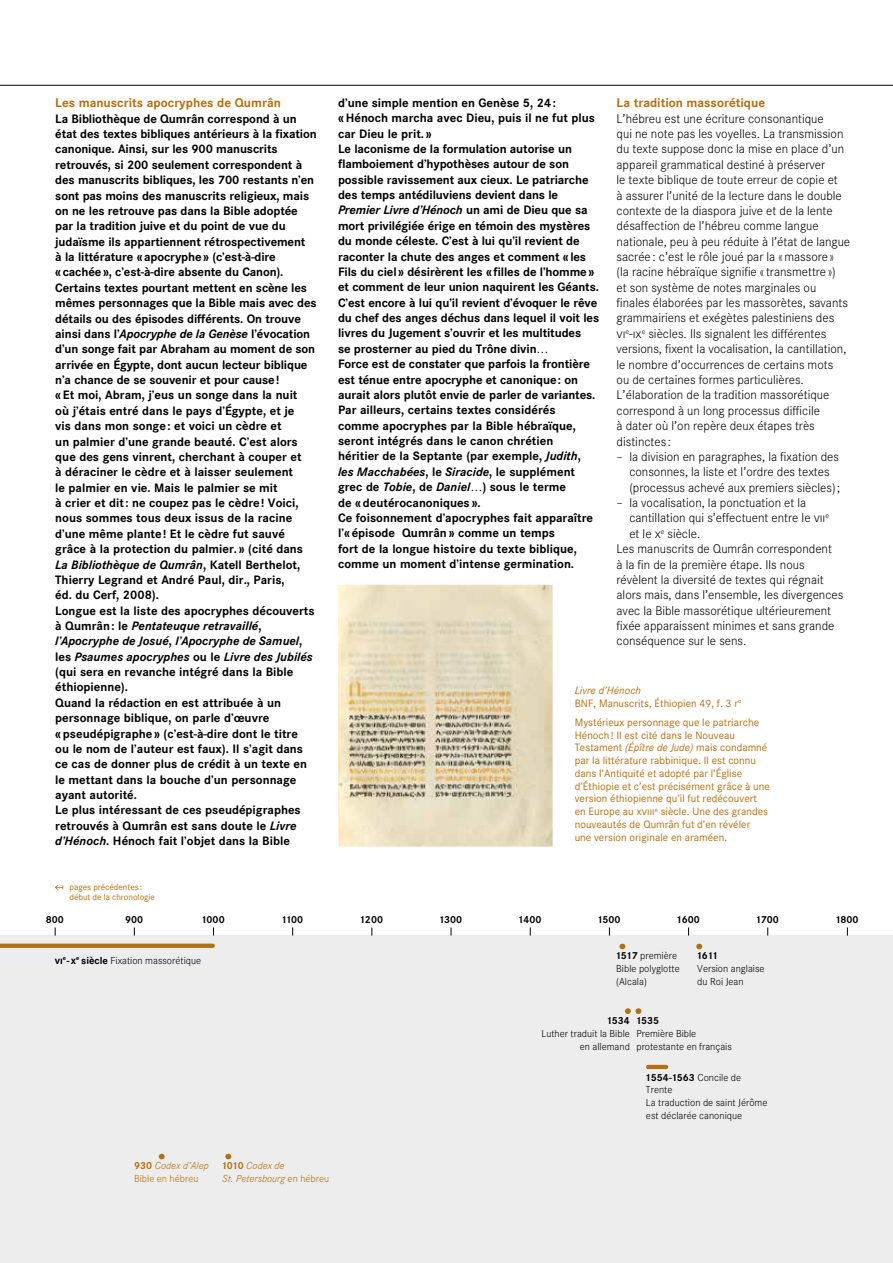
<style>
.page{position:relative;width:893px;height:1263px;background:#fff}
.page>*{position:absolute;margin:0;border:0;box-sizing:border-box;transform-origin:0 0}
.t1{font:300 12.3px/15.3px "Corporate SBQ3";color:#000}
.t2{font:700 12.3px "Corporate SBQ3";color:#b2700e}
.t3{font:700 12px/15.3px "Corporate SBQ3";letter-spacing:-.01em;color:#000}
.t4{font:10.5px/12.8px "Corporate SBQ3";letter-spacing:.005em;color:#b2700e}
.t5{font:300 10.05px/12.9px "Corporate SBQ3";color:#000}
.t6{font:700 10.05px "Corporate SBQ3";color:#000}
.t7{font:italic 300 10.05px/12.9px "Corporate SBQ3";color:#b2700e}
.t8{font:300 10.05px/12.9px "Corporate SBQ3";color:#b2700e}
.t9{font:8.55px/10.5px "Corporate SBQ3";color:#b2700e}
.s1{font-style:italic}
.s2{font-family:"Corporate Expert SBQ4"}
.s3{font-family:"Corporate Expert SBQ4";font-weight:700}
.s4{font-weight:700}
.s5{font-weight:700;font-style:normal}
.s6{font-style:normal}
</style>
<div class="page">
<div style="left:0;top:935px;width:893px;height:328px;background:#ededee"></div>
<svg style="left:0;top:944px;width:213px;height:4px"></svg>
<img style="left:338px;top:585px;width:215px;height:262px">
<hr style="left:648px;top:1065px;width:18px;height:4px;background:#b2700e">
<hr style="left:0;top:85px;width:893px;height:1px;background:#000">
<svg style="left:55px;top:885px;width:8px;height:5px"></svg>
<p class="t2" style="left:55px;top:95px;width:227px">Les manuscrits apocryphes de Qumrân</p>
<p class="t3" style="left:55px;top:111px;width:263px">La Bibliothèque de Qumrân correspond à un état des textes bibliques antérieurs à la fixation canonique. Ainsi, sur les 900 manuscrits retrouvés, si 200 seulement correspondent à des manuscrits bibliques, les 700 restants n’en sont pas moins des manuscrits religieux, mais on ne les retrouve pas dans la Bible adoptée par la tradition juive et du point de vue du judaïsme ils appartiennent rétrospectivement<br>à la littérature «apocryphe» (c’est-à-dire «cachée», c’est-à-dire absente du Canon).<br>Certains textes pourtant mettent en scène les mêmes personnages que la Bible mais avec des détails ou des épisodes différents. On trouve ainsi dans l’<span class="s1">Apocryphe de la Genèse</span> l’évocation d’un songe fait par Abraham au moment de son arrivée en Égypte, dont aucun lecteur biblique n’a chance de se souvenir et pour cause!<br>«Et moi, Abram, j’eus un songe dans la nuit<br>où j’étais entré dans le pays d’Égypte, et je<br>vis dans mon songe: et voici un cèdre et<br>un palmier d’une grande beauté. C’est alors que des gens vinrent, cherchant à couper et<br>à déraciner le cèdre et à laisser seulement<br>le palmier en vie. Mais le palmier se mit<br>à crier et dit: ne coupez pas le cèdre! Voici, nous sommes tous deux issus de la racine d’une même plante! Et le cèdre fut sauvé grâce à la protection du palmier.» (cité dans <span class="s1">La Bibliothèque de Qumrân</span>, Katell Berthelot, Thierry Legrand et André Paul, dir., Paris,<br>éd. du Cerf, 2008).<br>Longue est la liste des apocryphes découverts à Qumrân: le <span class="s1">Pentateuque retravaillé</span>, <span class="s1">l’Apocryphe de Josué</span>, <span class="s1">l’Apocryphe de Samuel</span>, les <span class="s1">Psaumes apocryphes</span> ou le <span class="s1">Livre des Jubilés </span>(qui sera en revanche intégré dans la Bible éthiopienne).<br>Quand la rédaction en est attribuée à un personnage biblique, on parle d’œuvre «pseudépigraphe» (c’est-à-dire dont le titre<br>ou le nom de l’auteur est faux). Il s’agit dans ce cas de donner plus de crédit à un texte en le mettant dans la bouche d’un personnage ayant autorité.<br>Le plus intéressant de ces pseudépigraphes retrouvés à Qumrân est sans doute le <span class="s1">Livre d’Hénoch</span>. Hénoch fait l’objet dans la Bible</p>
<p class="t9" style="left:70px;top:881px;width:87px">pages précédentes : début de la chronologie</p>
<p class="t3" style="left:338px;top:95px;width:263px">d’une simple mention en Genèse 5, 24: «Hénoch marcha avec Dieu, puis il ne fut plus car Dieu le prit.»<br>Le laconisme de la formulation autorise un flamboiement d’hypothèses autour de son possible ravissement aux cieux. Le patriarche des temps antédiluviens devient dans le <span class="s1">Premier Livre d’Hénoch</span> un ami de Dieu que sa mort privilégiée érige en témoin des mystères du monde céleste. C’est à lui qu’il revient de raconter la chute des anges et comment «les Fils du ciel» désirèrent les «filles de l’homme» et comment de leur union naquirent les Géants.<br>C’est encore à lui qu’il revient d’évoquer le rêve du chef des anges déchus dans lequel il voit les livres du Jugement s’ouvrir et les multitudes<br>se prosterner au pied du Trône divin…<br>Force est de constater que parfois la frontière est ténue entre apocryphe et canonique: on aurait alors plutôt envie de parler de variantes.<br>Par ailleurs, certains textes considérés comme apocryphes par la Bible hébraïque, seront intégrés dans le canon chrétien<br>héritier de la Septante (par exemple, <span class="s1">Judith</span>, <span class="s1">les Macchabées</span>, le <span class="s1">Siracide</span>, le supplément grec de <span class="s1">Tobie</span>, de <span class="s1">Daniel</span>…) sous le terme<br>de «deutérocanoniques».<br>Ce foisonnement d’apocryphes fait apparaître l’«épisode Qumrân» comme un temps<br>fort de la longue histoire du texte biblique, comme un moment d’intense germination.</p>
<p class="t2" style="left:617px;top:95px;width:150px">La tradition massorétique</p>
<p class="t1" style="left:617px;top:111px;width:235px">L’hébreu est une écriture consonantique<br>qui ne note pas les voyelles. La transmission du texte suppose donc la mise en place d’un appareil grammatical destiné à préserver<br>le texte biblique de toute erreur de copie et<br>à assurer l’unité de la lecture dans le double contexte de la diaspora juive et de la lente désaffection de l’hébreu comme langue nationale, peu à peu réduite à l’état de langue sacrée: c’est le rôle joué par la «massore»<br>(la racine hébraïque signifie «transmettre»)<br>et son système de notes marginales ou finales élaborées par les massorètes, savants grammairiens et exégètes palestiniens des <span class="s2">vi</span><sup>e</sup>-<span class="s2">ix</span><sup>e</sup> siècles. Ils signalent les différentes versions, fixent la vocalisation, la cantillation, le nombre d’occurrences de certains mots<br>ou de certaines formes particulières.<br>L’élaboration de la tradition massorétique correspond à un long processus difficile<br>à dater où l’on repère deux étapes très distinctes :</p>
<p class="t1" style="left:629px;top:449px;width:212px;text-indent:-13px">– la division en paragraphes, la fixation des consonnes, la liste et l’ordre des textes (processus achevé aux premiers siècles);</p>
<p class="t1" style="left:617px;top:495px;width:191px">– la vocalisation, la ponctuation et la</p>
<p class="t1" style="left:629px;top:511px;width:201px">cantillation qui s’effectuent entre le <span class="s2">vii</span><sup>e</sup></p>
<p class="t1" style="left:629px;top:526px;width:73px">et le <span class="s2">x</span><sup>e</sup> siècle.</p>
<p class="t1" style="left:617px;top:541px;width:217px">Les manuscrits de Qumrân correspondent</p>
<p class="t1" style="left:617px;top:557px;width:189px">à la fin de la première étape. Ils nous</p>
<p class="t1" style="left:617px;top:572px;width:209px">révèlent la diversité de textes qui régnait</p>
<p class="t1" style="left:617px;top:587px;width:228px">alors mais, dans l’ensemble, les divergences</p>
<p class="t1" style="left:617px;top:603px;width:216px">avec la Bible massorétique ultérieurement</p>
<p class="t1" style="left:617px;top:618px;width:219px">fixée apparaissent minimes et sans grande</p>
<p class="t1" style="left:617px;top:634px;width:131px">conséquence sur le sens.</p>
<p class="t4" style="left:575px;top:684px;width:168px"><span class="s1">Livre d’Hénoch<br></span>BNF, Manuscrits, Éthiopien 49, f. 3 r<sup>o</sup></p>
<p class="t4" style="left:575px;top:716px;width:197px">Mystérieux personnage que le patriarche Hénoch ! Il est cité dans le Nouveau Testament <span class="s1">(Épître de Jude)</span> mais condamné par la littérature rabbinique. Il est connu dans l’Antiquité et adopté par l’Église d’Éthiopie et c’est précisément grâce à une version éthiopienne qu’il fut redécouvert en Europe au <span class="s2">xviii</span><sup>e</sup> siècle. Une des grandes nouveautés de Qumrân fut d’en révéler<br>une version originale en araméen.</p>
<p class="t6" style="left:46px;top:913px;width:20px">800</p>
<p class="t6" style="left:125px;top:913px;width:20px">900</p>
<p class="t6" style="left:202px;top:913px;width:24px">1000</p>
<p class="t6" style="left:282px;top:913px;width:23px">1100</p>
<p class="t6" style="left:360px;top:913px;width:24px">1200</p>
<p class="t6" style="left:439px;top:913px;width:24px">1300</p>
<p class="t6" style="left:519px;top:913px;width:24px">1400</p>
<p class="t6" style="left:598px;top:913px;width:24px">1500</p>
<p class="t6" style="left:677px;top:913px;width:24px">1600</p>
<p class="t6" style="left:756px;top:913px;width:24px">1700</p>
<p class="t6" style="left:836px;top:913px;width:24px">1800</p>
<p class="t5" style="left:55px;top:954px;width:148px"><span class="s3">vi</span><sup>e</sup><span class="s4">-</span><span class="s3">x</span><sup>e</sup> <span class="s4">siècle</span> Fixation massorétique</p>
<p class="t5" style="left:616px;top:949px;width:65px"><span class="s4">1517</span> première<br>Bible polyglotte (Alcala)</p>
<p class="t6" style="left:607px;top:1014px;width:24px">1534</p>
<p class="t5" style="left:541px;top:1027px;width:90px;text-align:right">Luther traduit la Bible en allemand</p>
<p class="t6" style="left:697px;top:950px;width:22px">1611</p>
<p class="t5" style="left:697px;top:962px;width:69px">Version anglaise du Roi Jean</p>
<p class="t6" style="left:636px;top:1014px;width:24px">1535</p>
<p class="t5" style="left:636px;top:1027px;width:97px">Première Bible protestante en français</p>
<p class="t8" style="left:134px;top:1159px;width:76px"><span class="s4">930</span> <span class="s1">Codex d’Alep<br></span>Bible en hébreu</p>
<p class="t7" style="left:222px;top:1159px;width:108px"><span class="s5">1010</span> Codex de<br>St. Petersbourg <span class="s6">en hébreu</span></p>
<p class="t5" style="left:646px;top:1071px;width:123px"><span class="s4">1554-1563</span> Concile de<br>Trente<br>La traduction de saint Jérôme est déclarée canonique</p>
</div>
